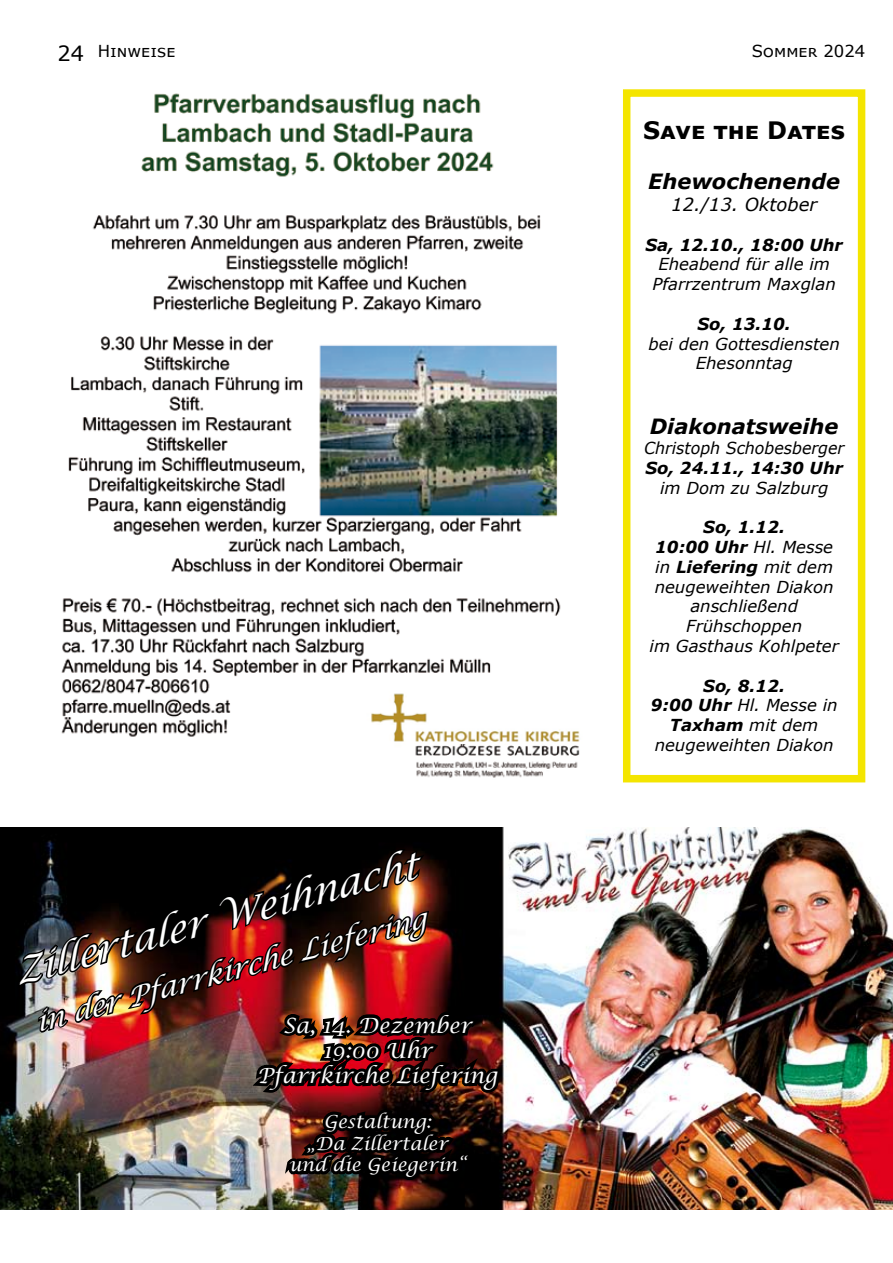
<style>
.page{position:relative;width:893px;height:1263px;background:#fff}
.page>*{position:absolute;margin:0;border:0;box-sizing:border-box;transform-origin:0 0}
.t1{font:italic 36px "Lucida Calligraphy";color:#fff}
.t2{font:italic 27px "Lucida Calligraphy";color:#fff}
.t3{font:700 24px "Verdana";color:#000}
.t4{font:italic 21px/25.2px "Lucida Calligraphy";color:#fff;text-align:center}
.t5{font:italic 700 21px "Verdana";color:#000}
.t6{font:italic 18px/21.6px "Lucida Calligraphy";color:#fff;text-align:center}
.t7{font:italic 18px "Verdana";color:#000}
.t8{font:italic 16.5px/19.8px "Verdana";color:#000;text-align:center}
.t9{font:italic 700 16.5px "Verdana";color:#000}
.t10{font:italic 16.5px "Verdana";color:#000;scale:.96 1}
.t11{font:16.5px "Verdana";color:#000}
.s1{font-size:21px}
.s2{font-weight:700}
</style>
<div class="page">
<img style="left:61px;top:93px;width:519px;height:685px">
<div style="left:623px;top:89px;width:242px;height:693px;border:8px solid #f4e500"></div>
<img style="left:0;top:827px;width:893px;height:383px">
<img style="left:14px;top:847px;width:491px;height:338px">
<p class="t11" style="left:57px;top:40px;width:120px"><span class="s1">24</span> Hinweise</p>
<p class="t11" style="left:752px;top:40px;width:115px">Sommer 2024</p>
<h3 class="t3" style="left:643px;top:113px;width:203px">Save the Dates</h3>
<p class="t5" style="left:648px;top:167px;width:193px">Ehewochenende</p>
<p class="t7" style="left:671px;top:192px;width:147px">12./13. Oktober</p>
<p class="t9" style="left:645px;top:233px;width:199px">Sa, 12.10., 18:00 Uhr</p>
<p class="t8" style="left:652px;top:254px;width:185px">Eheabend für alle im<br>Pfarrzentrum Maxglan</p>
<p class="t9" style="left:697px;top:312px;width:95px">So, 13.10.</p>
<p class="t8" style="left:648px;top:334px;width:193px">bei den Gottesdiensten<br>Ehesonntag</p>
<h1 class="t1" style="left:10px;top:951px;width:416px;rotate:-15deg">Zillertaler Weihnacht</h1>
<h2 class="t2" style="left:30px;top:1007px;width:405px;rotate:-15deg">in der Pfarrkirche Liefering</h2>
<p class="t4" style="left:257px;top:1013px;width:241px">Sa, 14. Dezember<br>19:00 Uhr<br>Pfarrkirche Liefering</p>
<p class="t6" style="left:289px;top:1111px;width:178px">Gestaltung:<br>„Da Zillertaler und die Geiegerin“</p>
<p class="t5" style="left:650px;top:412px;width:190px">Diakonatsweihe</p>
<p class="t10" style="left:644px;top:437px;width:210px">Christoph Schobesberger</p>
<p class="t9" style="left:645px;top:456px;width:199px">So, 24.11., 14:30 Uhr</p>
<p class="t8" style="left:660px;top:478px;width:170px">im Dom zu Salzburg</p>
<p class="t8" style="left:649px;top:517px;width:191px"><span class="s2">So, 1.12.<br>10:00 Uhr</span> Hl. Messe in <span class="s2">Liefering</span> mit dem neugeweihten Diakon anschließend<br>Frühschoppen<br>im Gasthaus Kohlpeter</p>
<p class="t8" style="left:651px;top:676px;width:188px"><span class="s2">So, 8.12.<br>9:00 Uhr</span> Hl. Messe in<br><span class="s2">Taxham</span> mit dem neugeweihten Diakon</p>
</div>
